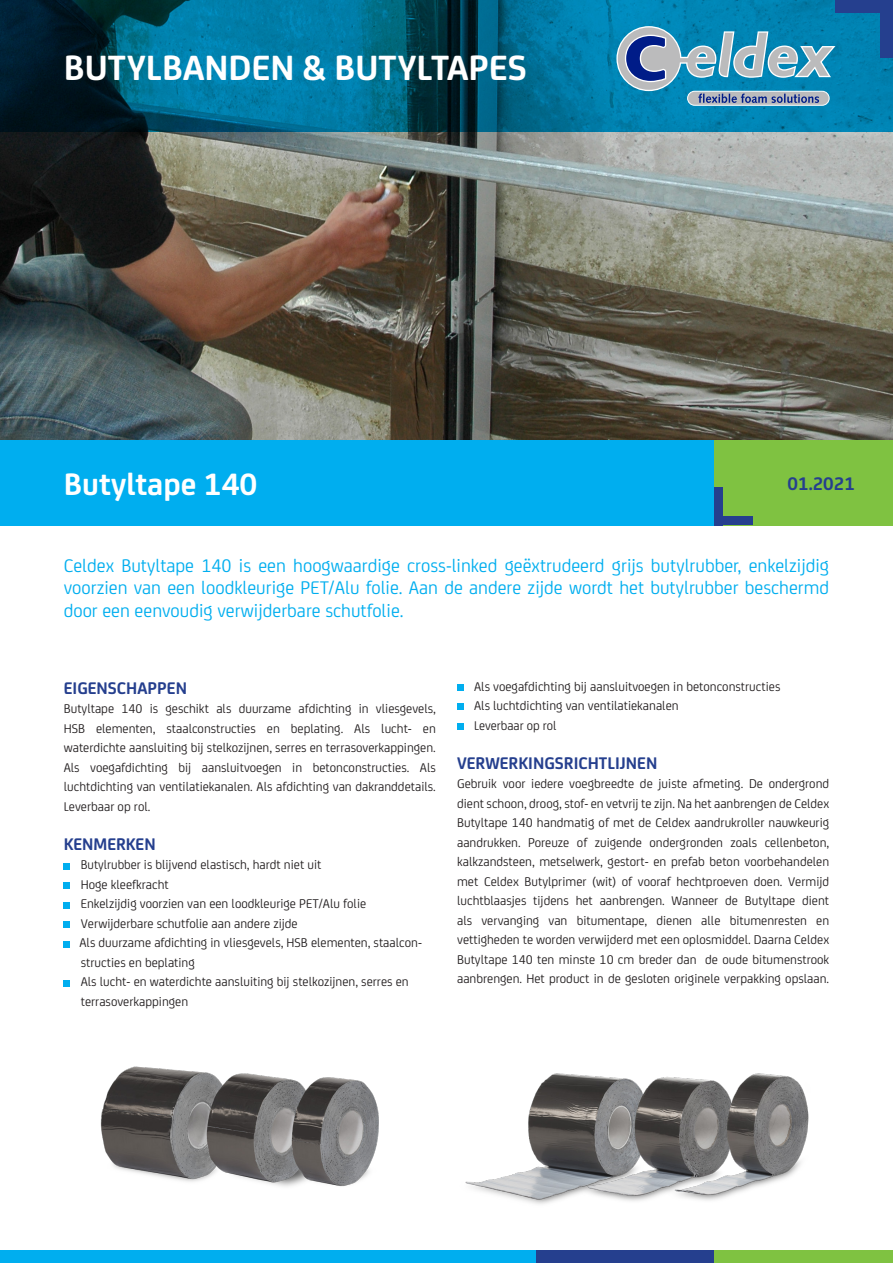
<style>
.page{position:relative;width:893px;height:1263px;background:#fff}
.page>*{position:absolute;margin:0;border:0;box-sizing:border-box;transform-origin:0 0}
._6__kop_diap{font:700 37.5px "FS Joey";color:#fff}
._6__kop_diap-2{font:700 33px "FS Joey";color:#fff}
.t1{font:19.5px/22.5px "FS Joey";color:#00aeef;text-align:justify}
._3_lead{font:700 19.5px "FS Joey";color:#253f8e}
._1_plat{font:700 18px "FS Joey";color:#253f8e}
._1_plat-2{font:13.5px/19.5px "FS Joey";color:#231f20;text-align:justify}
</style>
<div class="page">
<img style="left:0;top:132px;width:893px;height:308px">
<div style="left:0;top:1250px;width:536px;height:13px;background:#00aeef"></div>
<div style="left:536px;top:1250px;width:178px;height:13px;background:#253f8e"></div>
<div style="left:714px;top:1250px;width:179px;height:13px;background:#7fc241"></div>
<svg style="left:0;top:0;width:893px;height:132px;background:#006182"></svg>
<div style="left:836px;top:0;width:57px;height:13px;background:#253f8e"></div>
<div style="left:880px;top:0;width:13px;height:57px;background:#253f8e"></div>
<div style="left:0;top:440px;width:893px;height:85px;background:#00aeef"></div>
<div style="left:714px;top:440px;width:179px;height:85px;background:#7fc241"></div>
<div style="left:714px;top:517px;width:39px;height:8px;background:#253f8e"></div>
<div style="left:714px;top:487px;width:9px;height:38px;background:#253f8e"></div>
<img style="left:465px;top:1073px;width:344px;height:131px">
<img style="left:100px;top:1066px;width:279px;height:121px">
<svg style="left:616px;top:26px;width:219px;height:80px;background:#589bbb"></svg>
<svg style="left:457px;top:684px;width:6px;height:6px"></svg>
<svg style="left:457px;top:704px;width:6px;height:6px"></svg>
<svg style="left:457px;top:723px;width:6px;height:6px"></svg>
<svg style="left:64px;top:863px;width:6px;height:6px"></svg>
<div style="left:64px;top:882px;width:6px;height:7px;background:#00aeef"></div>
<svg style="left:64px;top:902px;width:6px;height:6px"></svg>
<div style="left:64px;top:921px;width:6px;height:7px;background:#00aeef"></div>
<svg style="left:64px;top:941px;width:6px;height:6px"></svg>
<svg style="left:64px;top:980px;width:6px;height:6px"></svg>
<p class="_6__kop_diap" style="left:64px;top:39px;width:465px">BUTYLBANDEN &amp; BUTYLTAPES</p>
<p class="_6__kop_diap-2" style="left:64px;top:459px;width:195px">Butyltape 140</p>
<p class="_3_lead" style="left:788px;top:469px;width:69px">01.2021</p>
<p class="t1" style="left:64px;top:553px;width:767px">Celdex Butyltape 140 is een hoogwaardige cross-linked geëxtrudeerd grijs butylrubber, enkelzijdig voorzien van een loodkleurige PET/Alu folie. Aan de andere zijde wordt het butylrubber beschermd door een eenvoudig verwijderbare schutfolie.</p>
<p class="_1_plat" style="left:64px;top:674px;width:125px">EIGENSCHAPPEN</p>
<p class="_1_plat-2" style="left:64px;top:698px;width:374px">Butyltape 140 is geschikt als duurzame afdichting in vliesgevels, HSB elementen, staalconstructies en beplating. Als lucht- en waterdichte aansluiting bij stelkozijnen, serres en terrasoverkappingen.<br>Als voegafdichting bij aansluitvoegen in betonconstructies. Als luchtdichting van ventilatiekanalen. Als afdichting van dakranddetails.<br>Leverbaar op rol.</p>
<p class="_1_plat" style="left:64px;top:830px;width:93px">KENMERKEN</p>
<p class="_1_plat-2" style="left:81px;top:854px;width:242px">Butylrubber is blijvend elastisch, hardt niet uit</p>
<p class="_1_plat-2" style="left:81px;top:874px;width:89px">Hoge kleefkracht</p>
<p class="_1_plat-2" style="left:81px;top:893px;width:287px">Enkelzijdig voorzien van een loodkleurige PET/Alu folie</p>
<p class="_1_plat-2" style="left:81px;top:913px;width:218px">Verwijderbare schutfolie aan andere zijde</p>
<p class="_1_plat-2" style="left:79px;top:932px;width:344px">Als duurzame afdichting in vliesgevels, HSB elementen, staalcon&shy;structies en beplating</p>
<p class="_1_plat-2" style="left:81px;top:971px;width:329px">Als lucht- en waterdichte aansluiting bij stelkozijnen, serres en terrasoverkappingen</p>
<p class="_1_plat-2" style="left:474px;top:675px;width:308px">Als voegafdichting bij aansluitvoegen in betonconstructies</p>
<p class="_1_plat-2" style="left:474px;top:695px;width:206px">Als luchtdichting van ventilatiekanalen</p>
<p class="_1_plat-2" style="left:474px;top:714px;width:84px">Leverbaar op rol</p>
<p class="_1_plat" style="left:457px;top:749px;width:202px">VERWERKINGSRICHTLIJNEN</p>
<p class="_1_plat-2" style="left:457px;top:773px;width:374px">Gebruik voor iedere voegbreedte de juiste afmeting. De ondergrond dient schoon, droog, stof- en vetvrij te zijn. Na het aanbrengen de Celdex Butyltape 140 handmatig of met de Celdex aandrukroller nauwkeurig aandrukken. Poreuze of zuigende ondergronden zoals cellenbeton, kalkzandsteen, metselwerk, gestort- en prefab beton voorbehandelen met Celdex Butylprimer (wit) of vooraf hechtproeven doen. Vermijd luchtblaasjes tijdens het aanbrengen. Wanneer de Butyltape dient als vervanging van bitumentape, dienen alle bitumenresten en vettigheden te worden verwijderd met een oplosmiddel. Daarna Celdex Butyltape 140 ten minste 10 cm breder dan de oude bitumenstrook aanbrengen. Het product in de gesloten originele verpakking opslaan.</p>
</div>
